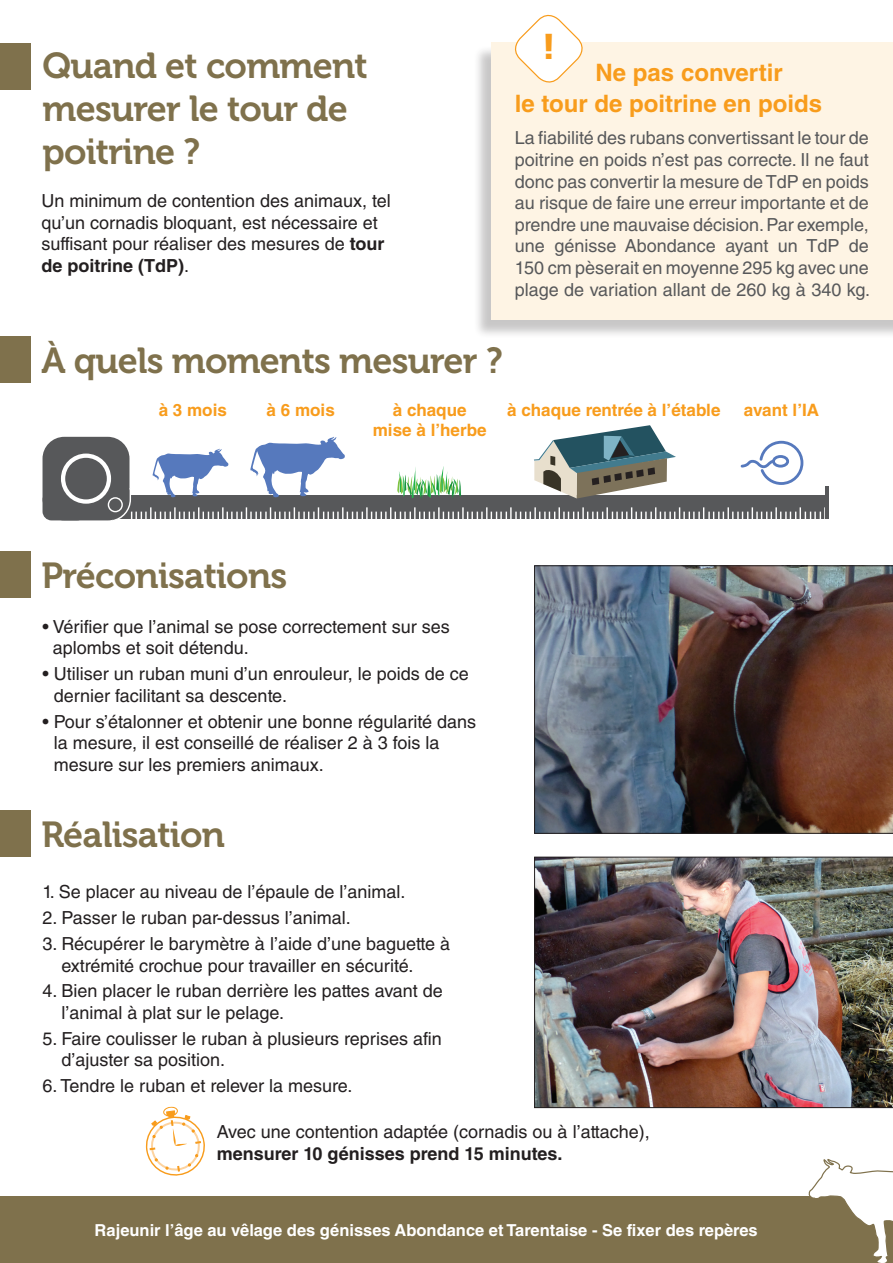
<style>
.page{position:relative;width:893px;height:1263px;background:#fff}
.page>*{position:absolute;margin:0;border:0;box-sizing:border-box;transform-origin:0 0}
.t1{font:36px/43.2px "Museo 700";letter-spacing:-.02em;color:#7f714c}
.t2{font:35.25px "Museo 900";color:#f89c1c}
.t3{font:700 24px/31.5px "Helvetica LT Std";color:#f89c1c}
.t4{font:18px/21.6px "Helvetica LT Std";color:#231f20}
.t5{font:18px/21.6px "Helvetica LT Std";color:#57585a;text-align:justify}
.t6{font:700 18px "Helvetica LT Std";color:#231f20}
.t7{font:700 17.1px/20.4px "Helvetica LT Std";color:#f89c1c;text-align:center}
.t8{font:700 16.5px "Helvetica LT Std";color:#fff}
.s1{font-weight:700}
</style>
<div class="page">
<div style="left:0;top:1196px;width:893px;height:67px;background:#7f714c"></div>
<svg style="left:808px;top:1159px;width:85px;height:104px"></svg>
<div style="left:0;top:43px;width:31px;height:47px;background:#7f714c"></div>
<div style="left:0;top:336px;width:31px;height:47px;background:#7f714c"></div>
<div style="left:0;top:551px;width:31px;height:47px;background:#7f714c"></div>
<div style="left:0;top:810px;width:31px;height:47px;background:#7f714c"></div>
<div style="left:473px;top:45px;width:420px;height:294px;background:#231f20;opacity:.25"></div>
<div style="left:492px;top:42px;width:401px;height:278px;background:#fef4e4"></div>
<svg style="left:514px;top:14px;width:69px;height:69px"></svg>
<img style="left:534px;top:857px;width:359px;height:251px">
<svg style="left:145px;top:1106px;width:60px;height:70px"></svg>
<img style="left:534px;top:566px;width:359px;height:267px">
<div style="left:43px;top:437px;width:87px;height:83px;background:#57585a;border-radius:22px"></div>
<div style="left:43px;top:491px;width:43px;height:29px;background:#57585a;border-radius:9px"></div>
<div style="left:61px;top:454px;width:50px;height:50px;border:4px solid #fff;border-radius:50%"></div>
<div style="left:108px;top:497px;width:15px;height:15px;border:1px solid #fff;border-radius:50%"></div>
<hr style="left:826px;top:487px;width:3px;height:32px;background:#57585a">
<svg style="left:111px;top:425px;width:715px;height:96px"></svg>
<h1 class="t1" style="left:43px;top:44px;width:327px">Quand et comment mesurer le tour de poitrine ?</h1>
<p class="t4" style="left:41px;top:190px;width:351px">Un minimum de contention des animaux, tel qu’un cornadis bloquant, est nécessaire et suffisant pour réaliser des mesures de <span class="s1">tour de poitrine (TdP)</span>.</p>
<h2 class="t2" style="left:542px;top:26px;width:14px">!</h2>
<h3 class="t3" style="left:515px;top:56px;width:309px;text-indent:81px">Ne pas convertir<br>le tour de poitrine en poids</h3>
<p class="t5" style="left:515px;top:127px;width:357px">La fiabilité des rubans convertissant le tour de poitrine en poids n’est pas correcte. Il ne faut donc pas convertir la mesure de TdP en poids au risque de faire une erreur importante et de prendre une mauvaise décision. Par exemple, une génisse Abondance ayant un TdP de 150 cm pèserait en moyenne 295 kg avec une plage de variation allant de 260 kg à 340 kg.</p>
<h1 class="t1" style="left:41px;top:340px;width:463px">À quels moments mesurer ?</h1>
<p class="t7" style="left:159px;top:399px;width:70px">à 3 mois</p>
<p class="t7" style="left:267px;top:399px;width:70px">à 6 mois</p>
<p class="t7" style="left:373px;top:399px;width:115px">à chaque mise à l’herbe</p>
<p class="t7" style="left:507px;top:399px;width:215px">à chaque rentrée à l’étable</p>
<p class="t7" style="left:744px;top:399px;width:77px">avant l’IA</p>
<h1 class="t1" style="left:41px;top:554px;width:247px">Préconisations</h1>
<p class="t4" style="left:53px;top:615px;width:398px;text-indent:-10px">• Vérifier que l’animal se pose correctement sur ses aplombs et soit détendu.</p>
<p class="t4" style="left:54px;top:663px;width:417px;text-indent:-11px">• Utiliser un ruban muni d’un enrouleur, le poids de ce dernier facilitant sa descente.</p>
<p class="t4" style="left:54px;top:710px;width:424px;text-indent:-11px">• Pour s’étalonner et obtenir une bonne régularité dans la mesure, il est conseillé de réaliser 2 à 3 fois la mesure sur les premiers animaux.</p>
<h1 class="t1" style="left:41px;top:813px;width:185px">Réalisation</h1>
<p class="t4" style="left:43px;top:881px;width:364px">1. Se placer au niveau de l’épaule de l’animal.</p>
<p class="t4" style="left:43px;top:907px;width:310px">2. Passer le ruban par-dessus l’animal.</p>
<p class="t4" style="left:61px;top:933px;width:390px;text-indent:-19px">3. Récupérer le barymètre à l’aide d’une baguette à extrémité crochue pour travailler en sécurité.</p>
<p class="t4" style="left:61px;top:980px;width:383px;text-indent:-19px">4. Bien placer le ruban derrière les pattes avant de l’animal à plat sur le pelage.</p>
<p class="t4" style="left:61px;top:1028px;width:382px;text-indent:-19px">5. Faire coulisser le ruban à plusieurs reprises afin d’ajuster sa position.</p>
<p class="t4" style="left:43px;top:1075px;width:311px">6. Tendre le ruban et relever la mesure.</p>
<p class="t4" style="left:217px;top:1121px;width:434px">Avec une contention adaptée (cornadis ou à l’attache),</p>
<p class="t6" style="left:217px;top:1143px;width:347px">mensurer 10 génisses prend 15 minutes.</p>
<p class="t8" style="left:95px;top:1220px;width:664px">Rajeunir l’âge au vêlage des génisses Abondance et Tarentaise - Se fixer des repères</p>
</div>
